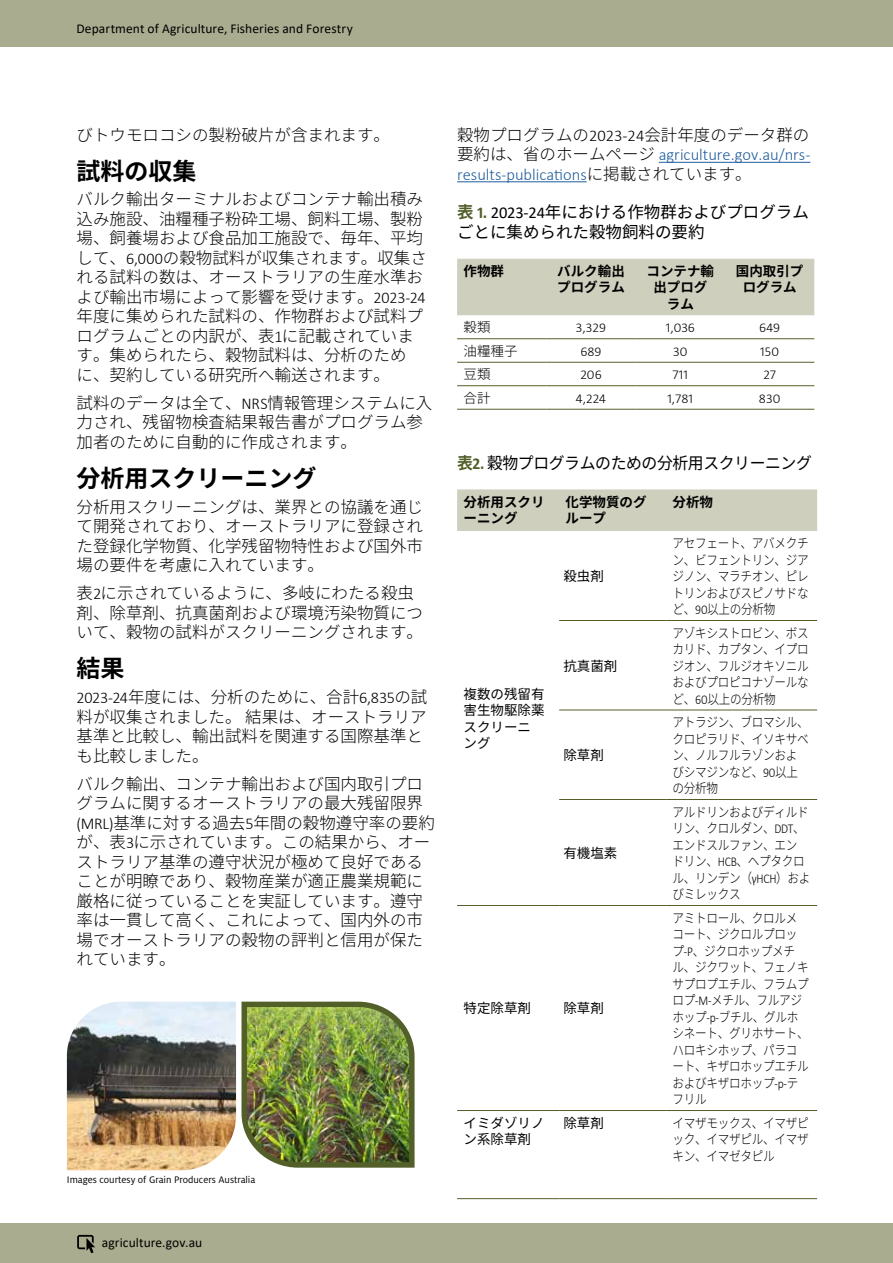
<style>
.page{position:relative;width:893px;height:1263px;background:#fff}
.page>*{position:absolute;margin:0;border:0;box-sizing:border-box;transform-origin:0 0}
.t1{font:700 24px "Noto Sans JP";color:#000}
.t2{font:300 16.5px/19.5px "Noto Sans JP";color:#000}
.t3{font:300 16.5px/19.5px "Calibri";color:#215e9e}
.t4{font:16.5px/19.5px "Noto Sans JP";color:#000}
.t5{font:16.5px "Noto Sans JP";letter-spacing:-.025em;color:#000;scale:.96 1}
.t6{font:300 13.5px/16.5px "Noto Sans JP";letter-spacing:-.025em;color:#000;text-align:justify;scale:.86 1}
.t7{font:13.5px "Calibri";letter-spacing:.005em;color:#000}
.t8{font:700 13.5px/16.5px "Noto Sans JP";color:#000}
.t9{font:13.5px/16.5px "Noto Sans JP";color:#000}
.t10{font:300 13.5px "Calibri";color:#000}
.t11{font:300 13.5px "Noto Sans JP";letter-spacing:-.025em;color:#000}
.t12{font:10.5px "Milo Pro";color:#000}
.s1{font-family:"Calibri"}
.s2{font-family:"Noto Sans JP";color:#000}
.s3{font-weight:700;color:#525f29}
.s4{font-family:"Calibri";font-weight:700;color:#525f29}
</style>
<div class="page">
<hr style="left:659px;top:162px;width:151px;height:1px;background:#215e9e">
<hr style="left:457px;top:181px;width:130px;height:1px;background:#215e9e">
<div style="left:457px;top:259px;width:357px;height:56px;background:#cfcfbe"></div>
<hr style="left:457px;top:338px;width:89px;height:1px;background:#525f29">
<hr style="left:546px;top:338px;width:90px;height:1px;background:#525f29">
<hr style="left:636px;top:338px;width:89px;height:1px;background:#525f29">
<hr style="left:725px;top:338px;width:89px;height:1px;background:#525f29">
<hr style="left:457px;top:362px;width:89px;height:1px;background:#525f29">
<hr style="left:546px;top:362px;width:90px;height:1px;background:#525f29">
<hr style="left:636px;top:362px;width:89px;height:1px;background:#525f29">
<hr style="left:725px;top:362px;width:89px;height:1px;background:#525f29">
<hr style="left:457px;top:409px;width:89px;height:1px;background:#525f29">
<hr style="left:546px;top:409px;width:90px;height:1px;background:#525f29">
<hr style="left:636px;top:409px;width:89px;height:1px;background:#525f29">
<hr style="left:725px;top:409px;width:89px;height:1px;background:#525f29">
<hr style="left:457px;top:385px;width:89px;height:1px;background:#525f29">
<hr style="left:546px;top:385px;width:90px;height:1px;background:#525f29">
<hr style="left:636px;top:385px;width:89px;height:1px;background:#525f29">
<hr style="left:725px;top:385px;width:89px;height:1px;background:#525f29">
<div style="left:457px;top:489px;width:360px;height:42px;background:#cfcfbe"></div>
<hr style="left:559px;top:620px;width:107px;height:1px;background:#525f29">
<hr style="left:666px;top:620px;width:151px;height:1px;background:#525f29">
<hr style="left:559px;top:710px;width:107px;height:1px;background:#525f29">
<hr style="left:666px;top:710px;width:151px;height:1px;background:#525f29">
<hr style="left:559px;top:799px;width:107px;height:1px;background:#525f29">
<hr style="left:666px;top:799px;width:151px;height:1px;background:#525f29">
<hr style="left:457px;top:905px;width:102px;height:1px;background:#525f29">
<hr style="left:559px;top:905px;width:107px;height:1px;background:#525f29">
<hr style="left:666px;top:905px;width:151px;height:1px;background:#525f29">
<hr style="left:457px;top:1198px;width:102px;height:1px;background:#525f29">
<hr style="left:559px;top:1198px;width:107px;height:1px;background:#525f29">
<hr style="left:666px;top:1198px;width:151px;height:1px;background:#525f29">
<hr style="left:457px;top:1110px;width:102px;height:1px;background:#525f29">
<hr style="left:559px;top:1110px;width:107px;height:1px;background:#525f29">
<hr style="left:666px;top:1110px;width:151px;height:1px;background:#525f29">
<div style="left:0;top:1223px;width:893px;height:40px;background:#aaac8f"></div>
<div style="left:0;top:0;width:893px;height:47px;background:#aaac8f"></div>
<svg style="left:77px;top:1235px;width:18px;height:18px"></svg>
<img style="left:67px;top:1002px;width:169px;height:168px">
<img style="left:241px;top:1001px;width:174px;height:167px">
<p class="t7" style="left:76px;top:19px;width:278px">Department of Agriculture, Fisheries and Forestry</p>
<p class="t2" style="left:77px;top:125px;width:315px">びトウモロコシの製粉破片が含まれます。</p>
<h1 class="t1" style="left:77px;top:157px;width:122px">試料の収集</h1>
<p class="t2" style="left:77px;top:190px;width:352px">バルク輸出ターミナルおよびコンテナ輸出積み込み施設、油糧種子粉砕工場、飼料工場、製粉場、飼養場および食品加工施設で、毎年、平均して、<span class="s1">6,000</span>の穀物試料が収集されます。収集される試料の数は、オーストラリアの生産水準および輸出市場によって影響を受けます。<span class="s1">2023-24</span>年度に集められた試料の、作物群および試料プログラムごとの内訳が、表<span class="s1">1</span>に記載されています。集められたら、穀物試料は、分析のために、契約している研究所へ輸送されます。</p>
<p class="t2" style="left:77px;top:393px;width:357px">試料のデータは全て、<span class="s1">NRS</span>情報管理システムに入力され、残留物検査結果報告書がプログラム参加者のために自動的に作成されます。</p>
<h1 class="t1" style="left:77px;top:465px;width:242px">分析用スクリーニング</h1>
<p class="t2" style="left:77px;top:497px;width:348px;text-align:justify">分析用スクリーニングは、業界との協議を通じて開発されており、オーストラリアに登録された登録化学物質、化学残留物特性および国外市場の要件を考慮に入れています。</p>
<p class="t2" style="left:77px;top:584px;width:348px">表<span class="s1">2</span>に示されているように、多岐にわたる殺虫剤、除草剤、抗真菌剤および環境汚染物質について、穀物の試料がスクリーニングされます。</p>
<h1 class="t1" style="left:77px;top:655px;width:50px">結果</h1>
<p class="t2" style="left:77px;top:688px;width:352px"><span class="s1">2023-24</span>年度には、分析のために、合計<span class="s1">6,835</span>の試料が収集されました。 結果は、オーストラリア基準と比較し、輸出試料を関連する国際基準とも比較しました。</p>
<p class="t2" style="left:77px;top:774px;width:360px">バルク輸出、コンテナ輸出および国内取引プログラムに関するオーストラリアの最大残留限界<span class="s1">(MRL)</span>基準に対する過去<span class="s1">5</span>年間の穀物遵守率の要約が、表<span class="s1">3</span>に示されています。この結果から、オーストラリア基準の遵守状況が極めて良好であることが明瞭であり、穀物産業が適正農業規範に厳格に従っていることを実証しています。遵守率は一貫して高く、これによって、国内外の市場でオーストラリアの穀物の評判と信用が保たれています。</p>
<p class="t12" style="left:67px;top:1174px;width:190px">Images courtesy of Grain Producers Australia</p>
<p class="t7" style="left:102px;top:1233px;width:102px">agriculture.gov.au</p>
<p class="t2" style="left:457px;top:125px;width:354px">穀物プログラムの<span class="s1">2023-24</span>会計年度のデータ群の</p>
<p class="t3" style="left:457px;top:145px;width:355px"><span class="s2">要約は、省のホームページ</span> agriculture.gov.au/nrs&shy;results-publications<span class="s2">に掲載されています。</span></p>
<p class="t4" style="left:457px;top:203px;width:353px"><span class="s3">表</span> <span class="s4">1.</span> <span class="s1">2023-24</span>年における作物群およびプログラムごとに集められた穀物飼料の要約</p>
<p class="t8" style="left:463px;top:263px;width:42px">作物群</p>
<p class="t8" style="left:557px;top:263px;width:69px">バルク輸出プログラム</p>
<p class="t8" style="left:647px;top:263px;width:69px;text-align:center">コンテナ輸出プログラム</p>
<p class="t8" style="left:736px;top:263px;width:69px;text-align:center">国内取引プログラム</p>
<p class="t11" style="left:463px;top:320px;width:28px">穀類</p>
<p class="t10" style="left:576px;top:319px;width:32px">3,329</p>
<p class="t10" style="left:666px;top:319px;width:31px">1,036</p>
<p class="t10" style="left:759px;top:319px;width:23px">649</p>
<p class="t11" style="left:463px;top:343px;width:55px">油糧種子</p>
<p class="t10" style="left:580px;top:343px;width:23px">689</p>
<p class="t10" style="left:673px;top:343px;width:16px">30</p>
<p class="t10" style="left:760px;top:343px;width:20px">150</p>
<p class="t11" style="left:463px;top:367px;width:28px">豆類</p>
<p class="t10" style="left:580px;top:366px;width:23px">206</p>
<p class="t10" style="left:673px;top:366px;width:17px">711</p>
<p class="t10" style="left:763px;top:366px;width:14px">27</p>
<p class="t11" style="left:463px;top:390px;width:28px">合計</p>
<p class="t10" style="left:576px;top:390px;width:32px">4,224</p>
<p class="t10" style="left:667px;top:390px;width:27px">1,781</p>
<p class="t10" style="left:759px;top:390px;width:23px">830</p>
<p class="t5" style="left:457px;top:453px;width:371px"><span class="s3">表</span><span class="s4">2.</span> 穀物プログラムのための分析用スクリーニング</p>
<p class="t8" style="left:463px;top:494px;width:82px">分析用スクリーニング</p>
<p class="t8" style="left:566px;top:494px;width:82px">化学物質のグループ</p>
<p class="t8" style="left:673px;top:494px;width:42px">分析物</p>
<p class="t9" style="left:563px;top:568px;width:42px">殺虫剤</p>
<p class="t9" style="left:463px;top:686px;width:82px">複数の残留有害生物駆除薬スクリーニング</p>
<p class="t9" style="left:563px;top:658px;width:55px">抗真菌剤</p>
<p class="t9" style="left:563px;top:747px;width:42px">除草剤</p>
<p class="t9" style="left:563px;top:845px;width:55px">有機塩素</p>
<p class="t9" style="left:463px;top:1000px;width:69px">特定除草剤</p>
<p class="t9" style="left:563px;top:1000px;width:42px">除草剤</p>
<p class="t6" style="left:673px;top:535px;width:160px">アセフェート、アバメクチン、ビフェントリン、ジアジノン、マラチオン、ピレトリンおよびスピノサドなど、<span class="s1">90</span>以上の分析物</p>
<p class="t6" style="left:673px;top:625px;width:160px">アゾキシストロビン、ボスカリド、カプタン、イプロジオン、フルジオキソニルおよびプロピコナゾールなど、<span class="s1">60</span>以上の分析物</p>
<p class="t6" style="left:673px;top:714px;width:160px;text-align:left">アトラジン、ブロマシル、クロピラリド、イソキサベン、ノルフルラゾンおよびシマジンなど、<span class="s1">90</span>以上の分析物</p>
<p class="t6" style="left:673px;top:804px;width:162px;text-align:left">アルドリンおよびディルドリン、クロルダン、<span class="s1">DDT</span>、エンドスルファン、エンドリン、<span class="s1">HCB</span>、ヘプタクロル、リンデン（<span class="s1">γHCH</span>）およびミレックス</p>
<p class="t6" style="left:673px;top:910px;width:160px;text-align:left">アミトロール、クロルメコート、ジクロルプロップ<span class="s1">-P</span>、ジクロホップメチル、ジクワット、フェノキサプロプエチル、フラムプロプ<span class="s1">-M-</span>メチル、フルアジホップ<span class="s1">-p-</span>ブチル、グルホシネート、グリホサート、ハロキシホップ、パラコート、キザロホップエチルおよびキザロホップ<span class="s1">-p-</span>テフリル</p>
<p class="t9" style="left:463px;top:1115px;width:82px">イミダゾリノン系除草剤</p>
<p class="t9" style="left:563px;top:1115px;width:42px">除草剤</p>
<p class="t6" style="left:673px;top:1115px;width:160px">イマザモックス、イマザピック、イマザピル、イマザキン、イマゼタピル</p>
</div>
